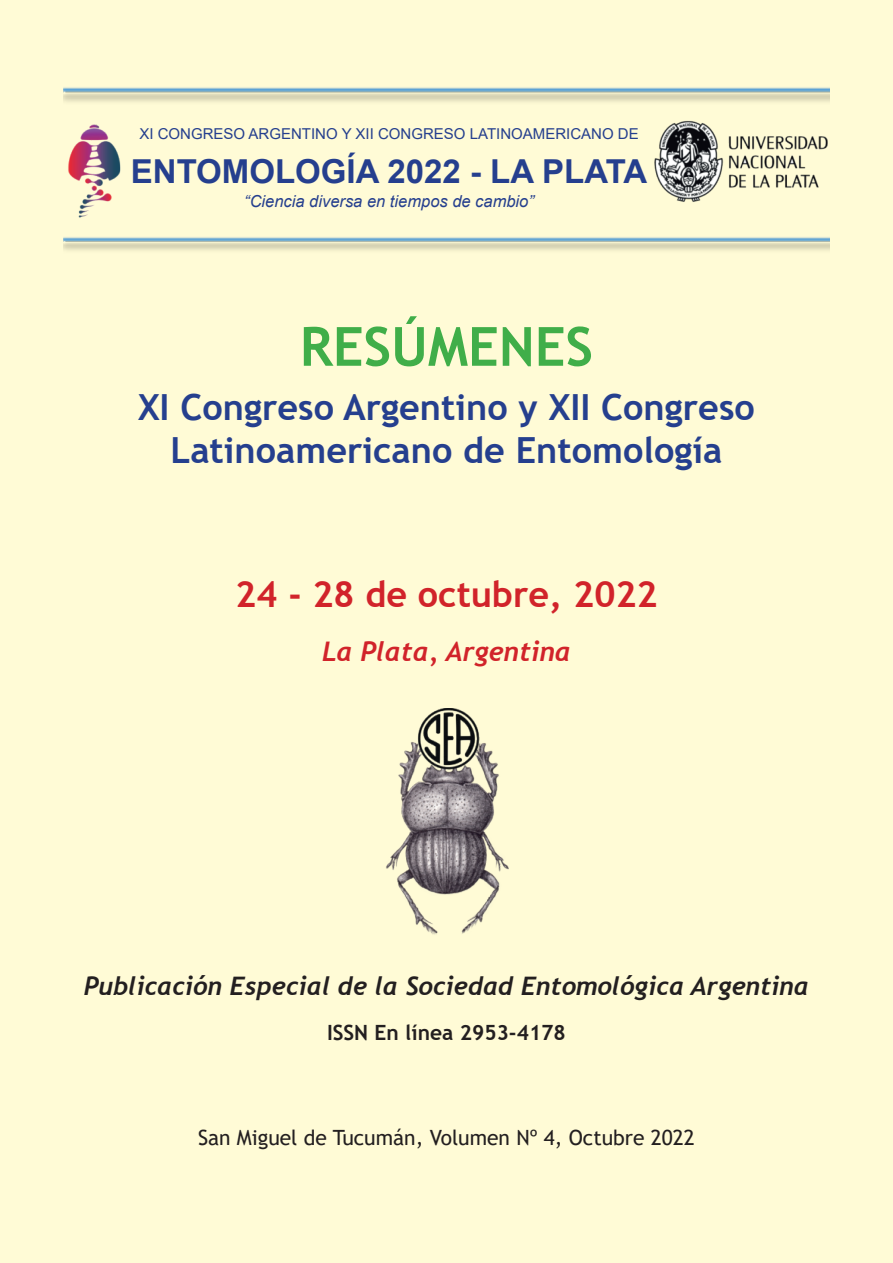
<style>
.page{position:relative;width:893px;height:1263px;background:#fffbd6}
.page>*{position:absolute;margin:0;border:0;box-sizing:border-box;transform-origin:0 0}
.t1{font:700 54px "Trebuchet MS";color:#40ae49}
.t2{font:700 36px/43.2px "Trebuchet MS";color:#253f8e;text-align:center}
.t3{font:700 36px "Trebuchet MS";color:#d1232a}
.t4{font:700 33px "Arial";color:#253f8e}
.t5{font:italic 700 27px "Trebuchet";color:#d1232a}
.t6{font:italic 700 25.5px "Trebuchet";color:#231f20}
.t7{font:21px "Trebuchet MS";color:#231f20}
.t8{font:700 21px "Trebuchet MS";color:#231f20}
.t9{font:italic 16.5px "Arial";color:#253f8e}
.t10{font:15px "Arial";color:#253f8e}
</style>
<div class="page">
<img style="left:64px;top:87px;width:765px;height:15px">
<img style="left:64px;top:237px;width:765px;height:14px">
<img style="left:386px;top:709px;width:123px;height:226px">
<img style="left:68px;top:124px;width:53px;height:94px">
<img style="left:655px;top:120px;width:173px;height:82px">
<p class="t10" style="left:139px;top:124px;width:501px">XI CONGRESO ARGENTINO Y XII CONGRESO LATINOAMERICANO DE</p>
<p class="t4" style="left:131px;top:148px;width:518px">ENTOMOLOGÍA 2022 - LA PLATA</p>
<p class="t9" style="left:244px;top:190px;width:291px">“Ciencia diversa en tiempos de cambio”</p>
<h1 class="t1" style="left:300px;top:313px;width:295px">RESÚMENES</h1>
<p class="t2" style="left:138px;top:385px;width:618px">XI Congreso Argentino y XII Congreso<br>Latinoamericano de Entomología</p>
<p class="t3" style="left:235px;top:572px;width:424px">24 - 28 de octubre, 2022</p>
<p class="t5" style="left:322px;top:634px;width:250px">La Plata, Argentina</p>
<p class="t6" style="left:84px;top:969px;width:726px">Publicación Especial de la Sociedad Entomológica Argentina</p>
<p class="t8" style="left:327px;top:1019px;width:240px">ISSN En línea 2953-4178</p>
<p class="t7" style="left:198px;top:1124px;width:498px">San Miguel de Tucumán, Volumen Nº 4, Octubre 2022</p>
</div>
